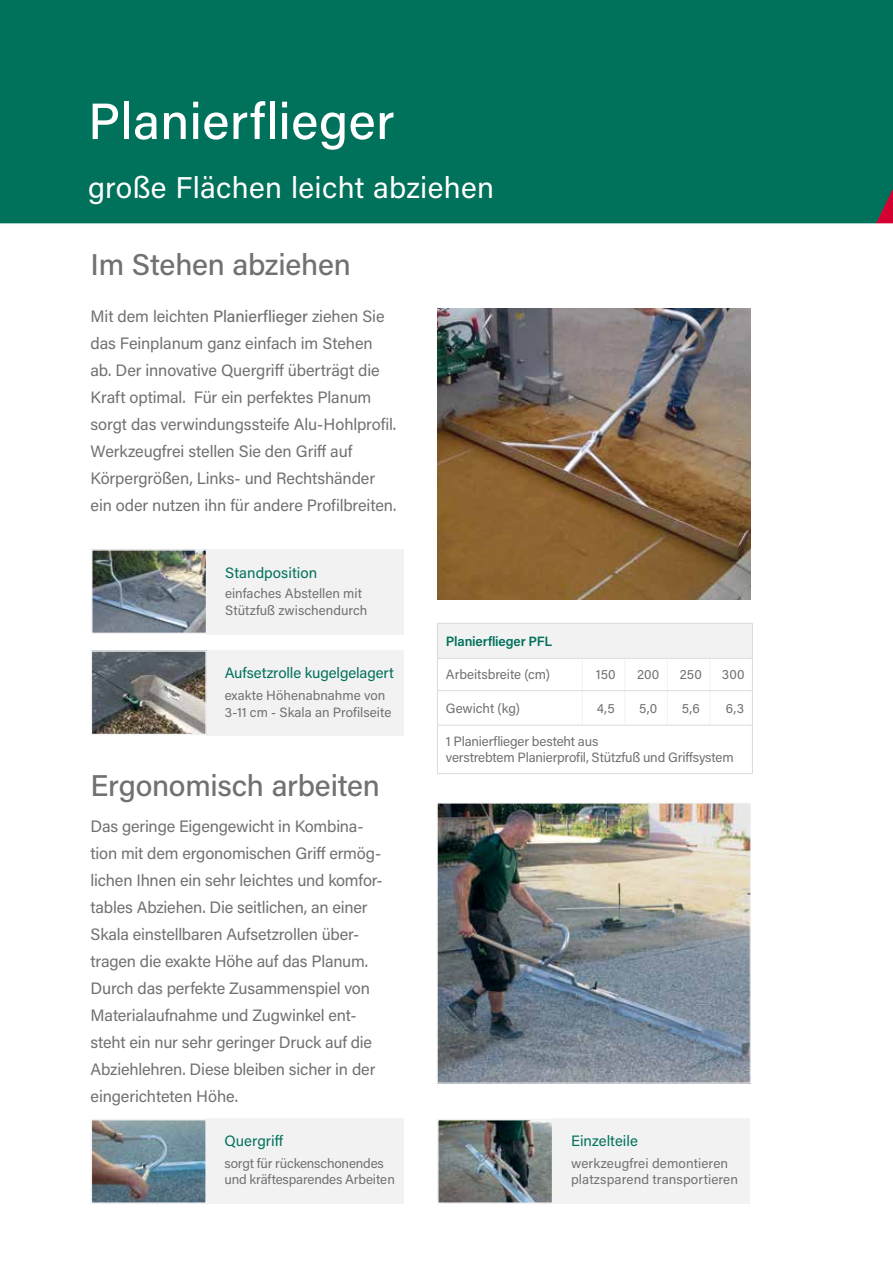
<style>
.page{position:relative;width:893px;height:1263px;background:#00715a}
.page>*{position:absolute;margin:0;border:0;box-sizing:border-box;transform-origin:0 0}
.t1{font:500 51px "Acumin Pro";letter-spacing:.01em;color:#fff}
.t2{font:500 30px "Acumin Pro";letter-spacing:-.01em;color:#707172}
.t3{font:30px "Acumin Pro";letter-spacing:.015em;color:#fff}
.t4{font:16.5px/27px "Acumin Pro";letter-spacing:-.01em;color:#707172}
.t5{font:15px "Acumin Pro";letter-spacing:-.005em;color:#00715a}
.t6{font:13.5px/16.2px "Acumin Pro";letter-spacing:-.005em;color:#707172}
.t7{font:600 13.5px "Acumin Pro";letter-spacing:-.01em;color:#00715a}
.s1{font-weight:500}
</style>
<div class="page">
<div style="left:0;top:223px;width:876px;height:1040px;background:#fff"></div>
<div style="left:836px;top:1051px;width:57px;height:212px;background:#fff"></div>
<div style="left:876px;top:189px;width:17px;height:862px;background:#fff"></div>
<div style="left:553px;top:1119px;width:197px;height:85px;background:#f2f2f3"></div>
<img style="left:440px;top:1122px;width:110px;height:79px">
<div style="left:437px;top:1119px;width:116px;height:85px;border:2px solid #f2f2f3"></div>
<img style="left:439px;top:805px;width:309px;height:276px">
<div style="left:437px;top:803px;width:313px;height:280px;border:1px solid #f2f2f3"></div>
<img style="left:94px;top:1122px;width:110px;height:79px">
<div style="left:91px;top:1119px;width:116px;height:85px;border:2px solid #f2f2f3"></div>
<div style="left:206px;top:1119px;width:198px;height:85px;background:#f2f2f3"></div>
<div style="left:206px;top:650px;width:198px;height:85px;background:#f2f2f3"></div>
<img style="left:94px;top:653px;width:110px;height:79px">
<div style="left:91px;top:650px;width:116px;height:85px;border:2px solid #f2f2f3"></div>
<div style="left:207px;top:549px;width:197px;height:85px;background:#f2f2f3"></div>
<img style="left:94px;top:552px;width:110px;height:79px">
<div style="left:91px;top:549px;width:116px;height:85px;border:2px solid #f2f2f3"></div>
<div style="left:437px;top:623px;width:315px;height:35px;background:#f2f2f3"></div>
<div style="left:438px;top:659px;width:314px;height:114px;background:#fff"></div>
<hr style="left:582px;top:659px;width:1px;height:31px;background:#f2f2f3">
<hr style="left:624px;top:659px;width:1px;height:31px;background:#f2f2f3">
<hr style="left:667px;top:659px;width:1px;height:31px;background:#f2f2f3">
<hr style="left:709px;top:659px;width:1px;height:31px;background:#f2f2f3">
<hr style="left:582px;top:691px;width:1px;height:34px;background:#f2f2f3">
<hr style="left:624px;top:691px;width:1px;height:34px;background:#f2f2f3">
<hr style="left:667px;top:691px;width:1px;height:34px;background:#f2f2f3">
<hr style="left:709px;top:691px;width:1px;height:34px;background:#f2f2f3">
<hr style="left:437px;top:623px;width:145px;height:1px;background:#d9dadb">
<hr style="left:437px;top:624px;width:1px;height:34px;background:#d9dadb">
<hr style="left:582px;top:623px;width:43px;height:1px;background:#d9dadb">
<hr style="left:625px;top:623px;width:42px;height:1px;background:#d9dadb">
<hr style="left:667px;top:623px;width:43px;height:1px;background:#d9dadb">
<hr style="left:710px;top:623px;width:43px;height:1px;background:#d9dadb">
<hr style="left:752px;top:624px;width:1px;height:34px;background:#d9dadb">
<hr style="left:437px;top:658px;width:145px;height:1px;background:#d9dadb">
<hr style="left:437px;top:659px;width:1px;height:31px;background:#d9dadb">
<hr style="left:582px;top:658px;width:43px;height:1px;background:#d9dadb">
<hr style="left:625px;top:658px;width:42px;height:1px;background:#d9dadb">
<hr style="left:667px;top:658px;width:43px;height:1px;background:#d9dadb">
<hr style="left:710px;top:658px;width:43px;height:1px;background:#d9dadb">
<hr style="left:752px;top:659px;width:1px;height:31px;background:#d9dadb">
<hr style="left:437px;top:690px;width:145px;height:1px;background:#d9dadb">
<hr style="left:437px;top:691px;width:1px;height:34px;background:#d9dadb">
<hr style="left:582px;top:690px;width:43px;height:1px;background:#d9dadb">
<hr style="left:625px;top:690px;width:42px;height:1px;background:#d9dadb">
<hr style="left:667px;top:690px;width:43px;height:1px;background:#d9dadb">
<hr style="left:710px;top:690px;width:43px;height:1px;background:#d9dadb">
<hr style="left:752px;top:691px;width:1px;height:34px;background:#d9dadb">
<hr style="left:437px;top:725px;width:145px;height:1px;background:#d9dadb">
<hr style="left:437px;top:725px;width:1px;height:48px;background:#d9dadb">
<hr style="left:582px;top:725px;width:43px;height:1px;background:#d9dadb">
<hr style="left:625px;top:725px;width:42px;height:1px;background:#d9dadb">
<hr style="left:667px;top:725px;width:43px;height:1px;background:#d9dadb">
<hr style="left:710px;top:725px;width:43px;height:1px;background:#d9dadb">
<hr style="left:752px;top:725px;width:1px;height:48px;background:#d9dadb">
<hr style="left:437px;top:773px;width:145px;height:1px;background:#d9dadb">
<hr style="left:582px;top:773px;width:43px;height:1px;background:#d9dadb">
<hr style="left:625px;top:773px;width:42px;height:1px;background:#d9dadb">
<hr style="left:667px;top:773px;width:43px;height:1px;background:#d9dadb">
<hr style="left:710px;top:773px;width:43px;height:1px;background:#d9dadb">
<img style="left:437px;top:309px;width:313px;height:290px">
<h1 class="t1" style="left:88px;top:86px;width:308px">Planierflieger</h1>
<h2 class="t3" style="left:88px;top:166px;width:408px">große Flächen leicht abziehen</h2>
<h2 class="t2" style="left:91px;top:244px;width:262px">Im Stehen abziehen</h2>
<p class="t4" style="left:91px;top:302px;width:307px">Mit dem leichten <span class="s1">Planierflieger</span> ziehen Sie das Feinplanum ganz einfach im Stehen ab. Der innovative Quergriff überträgt die Kraft optimal. Für ein perfektes Planum sorgt das verwindungssteife Alu-Hohlprofil.<br>Werkzeugfrei stellen Sie den Griff auf Körpergrößen, Links- und Rechtshänder ein oder nutzen ihn für andere Profilbreiten.</p>
<p class="t5" style="left:225px;top:562px;width:94px">Standposition</p>
<p class="t6" style="left:225px;top:585px;width:144px;line-height:17px">einfaches Abstellen mit<br>Stützfuß zwischendurch</p>
<p class="t5" style="left:225px;top:663px;width:171px">Aufsetzrolle kugelgelagert</p>
<p class="t6" style="left:225px;top:687px;width:168px;line-height:17px">exakte Höhenabnahme von<br>3-11 cm - Skala an Profilseite</p>
<h2 class="t2" style="left:91px;top:764px;width:291px">Ergonomisch arbeiten</h2>
<p class="t4" style="left:91px;top:812px;width:294px">Das geringe Eigengewicht in Kombina&shy;tion mit dem ergonomischen Griff ermög&shy;lichen Ihnen ein sehr leichtes und komfor&shy;tables Abziehen. Die seitlichen, an einer Skala einstellbaren Aufsetzrollen über&shy;tragen die exakte Höhe auf das Planum.<br>Durch das perfekte Zusammenspiel von Materialaufnahme und Zugwinkel ent&shy;steht ein nur sehr geringer Druck auf die Abziehlehren. Diese bleiben sicher in der eingerichteten Höhe.</p>
<p class="t5" style="left:225px;top:1130px;width:60px">Quergriff</p>
<p class="t6" style="left:225px;top:1155px;width:172px">sorgt für rückenschonendes und kräftesparendes Arbeiten</p>
<p class="t7" style="left:446px;top:632px;width:108px">Planierflieger PFL</p>
<p class="t6" style="left:446px;top:666px;width:106px">Arbeitsbreite (cm)</p>
<p class="t6" style="left:596px;top:666px;width:21px">150</p>
<p class="t6" style="left:637px;top:666px;width:24px">200</p>
<p class="t6" style="left:680px;top:666px;width:24px">250</p>
<p class="t6" style="left:722px;top:666px;width:24px">300</p>
<p class="t6" style="left:446px;top:699px;width:76px">Gewicht (kg)</p>
<p class="t6" style="left:597px;top:699px;width:19px">4,5</p>
<p class="t6" style="left:639px;top:699px;width:19px">5,0</p>
<p class="t6" style="left:682px;top:699px;width:19px">5,6</p>
<p class="t6" style="left:726px;top:699px;width:20px">6,3</p>
<p class="t6" style="left:446px;top:733px;width:289px">1 Planierflieger besteht aus<br>verstrebtem Planierprofil, Stützfuß und Griffsystem</p>
<p class="t5" style="left:571px;top:1130px;width:68px">Einzelteile</p>
<p class="t6" style="left:571px;top:1155px;width:168px">werkzeugfrei demontieren platzsparend transportieren</p>
</div>
